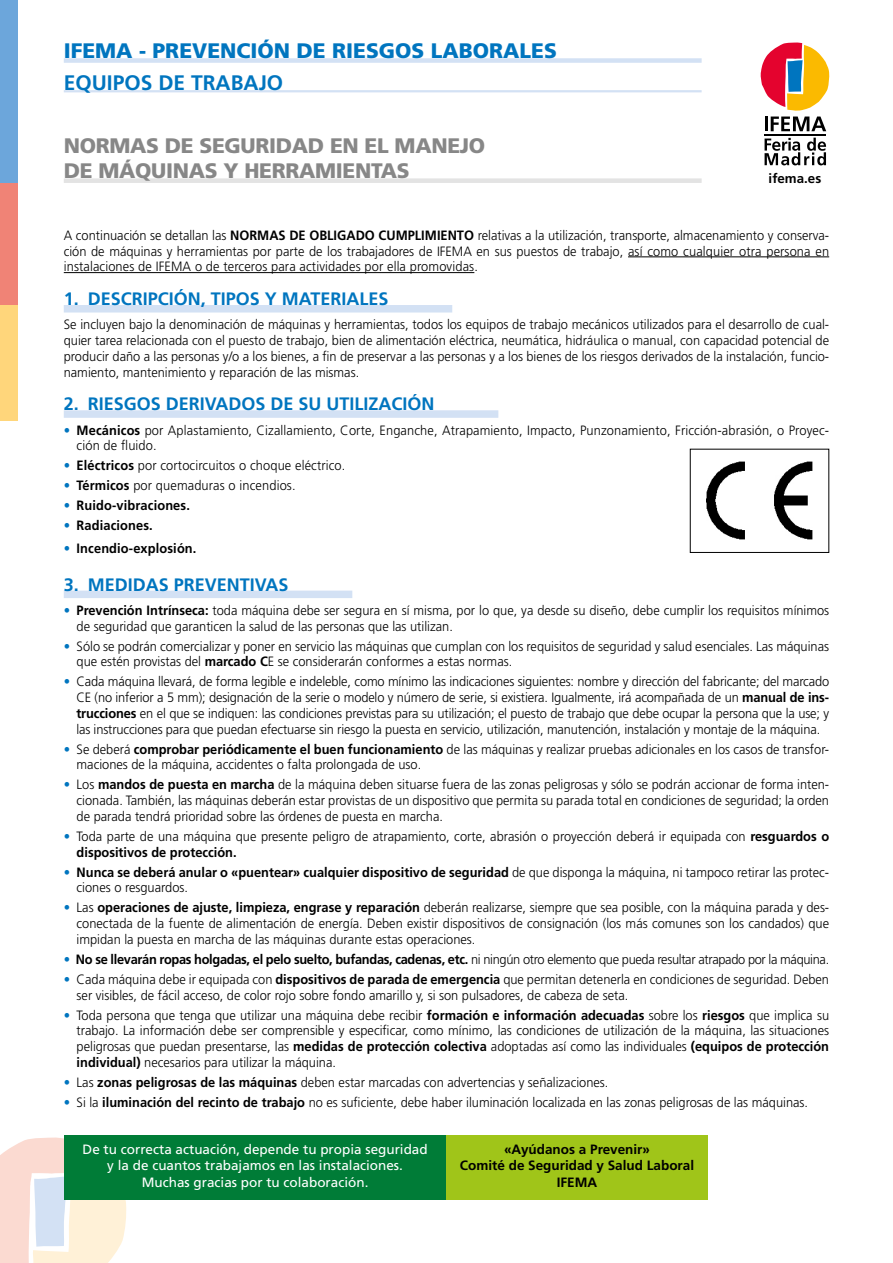
<style>
.page{position:relative;width:893px;height:1263px;background:#fff}
.page>*{position:absolute;margin:0;border:0;box-sizing:border-box;transform-origin:0 0}
.t1{font:900 21px/25.5px "Frutiger LT Std";letter-spacing:-.015em;color:#878787}
.t2{font:900 21px "Frutiger LT Std";color:#0075bf}
.t3{font:700 21px "Frutiger LT Std";color:#0075bf}
.t4{font:700 18px "Frutiger LT Std";color:#0075bf}
.t5{font:300 13.5px/15.8px "Frutiger LT Std";color:#000;scale:.95 1}
.t6{font:700 13.5px "Frutiger LT Std";letter-spacing:-.025em;color:#000;scale:.95 1}
.t7{font:13.5px/16.5px "Frutiger LT Std";color:#fff;text-align:center}
.t8{font:700 13.5px/16.5px "Frutiger LT Std";color:#000;text-align:center}
.t9{font:700 13.5px "Frutiger LT Std";color:#000;scale:.95 1}
.t10{font:700 13.35px "Frutiger LT Std";color:#000}
.s1{font-weight:700}
.s2{color:#0075bf}
.s3{font-weight:300;color:#0075bf}
.s4{font-weight:300}
</style>
<div class="page">
<div style="left:0;top:305px;width:17px;height:116px;background:#ffd67b"></div>
<div style="left:0;top:183px;width:17px;height:122px;background:#f08376"></div>
<div style="left:0;top:0;width:17px;height:183px;background:#6ca6db"></div>
<div style="left:64px;top:178px;width:638px;height:5px;background:#e3e3e3"></div>
<svg style="left:0;top:1137px;width:127px;height:126px;background:#f4e6dd"></svg>
<div style="left:64px;top:58px;width:638px;height:5px;background:#d3e1f4"></div>
<hr style="left:64px;top:90px;width:638px;height:2px;background:#d3e1f4">
<hr style="left:764px;top:134px;width:62px;height:1px;background:#000">
<svg style="left:765px;top:138px;width:61px;height:27px"></svg>
<svg style="left:765px;top:117px;width:61px;height:14px"></svg>
<svg style="left:760px;top:42px;width:69px;height:69px"></svg>
<hr style="left:628px;top:256px;width:201px;height:1px;background:#000">
<hr style="left:64px;top:272px;width:410px;height:1px;background:#000">
<div style="left:64px;top:305px;width:388px;height:7px;background:#d3e1f4"></div>
<div style="left:64px;top:410px;width:434px;height:8px;background:#d3e1f4"></div>
<div style="left:64px;top:591px;width:288px;height:7px;background:#d3e1f4"></div>
<div style="left:64px;top:1135px;width:382px;height:64px;background:#007c37"></div>
<div style="left:446px;top:1135px;width:262px;height:64px;background:#a0c519"></div>
<img style="left:706px;top:462px;width:106px;height:78px">
<h1 class="t2" style="left:64px;top:38px;width:495px">IFEMA - PREVENCIÓN DE RIESGOS LABORALES</h1>
<h1 class="t3" style="left:64px;top:71px;width:221px">EQUIPOS DE TRABAJO</h1>
<h1 class="t1" style="left:64px;top:133px;width:423px">NORMAS DE SEGURIDAD EN EL MANEJO<br>DE MÁQUINAS Y HERRAMIENTAS</h1>
<p class="t10" style="left:769px;top:170px;width:54px">ifema.es</p>
<p class="t5" style="left:64px;top:227px;width:807px;text-align:justify">A continuación se detallan las <span class="s1">NORMAS DE OBLIGADO CUMPLIMIENTO</span> relativas a la utilización, transporte, almacenamiento y conserva&shy;ción de máquinas y herramientas por parte de los trabajadores de IFEMA en sus puestos de trabajo, así como cualquier otra persona en instalaciones de IFEMA o de terceros para actividades por ella promovidas.</p>
<h2 class="t4" style="left:64px;top:288px;width:326px">1. DESCRIPCIÓN, TIPOS Y MATERIALES</h2>
<p class="t5" style="left:64px;top:317px;width:807px;text-align:justify">Se incluyen bajo la denominación de máquinas y herramientas, todos los equipos de trabajo mecánicos utilizados para el desarrollo de cual&shy;quier tarea relacionada con el puesto de trabajo, bien de alimentación eléctrica, neumática, hidráulica o manual, con capacidad potencial de producir daño a las personas y/o a los bienes, a fin de preservar a las personas y a los bienes de los riesgos derivados de la instalación, funcio&shy;namiento, mantenimiento y reparación de las mismas.</p>
<h2 class="t4" style="left:64px;top:393px;width:372px">2. RIESGOS DERIVADOS DE SU UTILIZACIÓN</h2>
<p class="t5" style="left:77px;top:422px;width:794px;text-indent:-13px"><span class="s2">•</span> <span class="s1">Mecánicos</span> por Aplastamiento, Cizallamiento, Corte, Enganche, Atrapamiento, Impacto, Punzonamiento, Fricción-abrasión, o Proyec&shy;ción de fluido.</p>
<p class="t5" style="left:64px;top:458px;width:298px"><span class="s2">•</span> <span class="s1">Eléctricos</span> por cortocircuitos o choque eléctrico.</p>
<p class="t5" style="left:64px;top:478px;width:246px"><span class="s2">•</span> <span class="s1">Térmicos</span> por quemaduras o incendios.</p>
<p class="t9" style="left:64px;top:498px;width:134px"><span class="s3">•</span> Ruido-vibraciones.</p>
<p class="t9" style="left:64px;top:518px;width:95px"><span class="s3">•</span> Radiaciones.</p>
<p class="t9" style="left:64px;top:540px;width:141px"><span class="s3">•</span> Incendio-explosión.</p>
<h2 class="t4" style="left:64px;top:574px;width:226px">3. MEDIDAS PREVENTIVAS</h2>
<p class="t5" style="left:77px;top:602px;width:794px;text-indent:-13px"><span class="s2">•</span> <span class="s1">Prevención Intrínseca:</span> toda máquina debe ser segura en sí misma, por lo que, ya desde su diseño, debe cumplir los requisitos mínimos de seguridad que garanticen la salud de las personas que las utilizan.</p>
<p class="t5" style="left:77px;top:638px;width:794px;text-indent:-13px"><span class="s2">•</span> Sólo se podrán comercializar y poner en servicio las máquinas que cumplan con los requisitos de seguridad y salud esenciales. Las máquinas que estén provistas del <span class="s1">marcado C</span>E se considerarán conformes a estas normas.</p>
<p class="t5" style="left:76px;top:674px;width:794px;text-align:justify;text-indent:-13px"><span class="s2">•</span> Cada máquina llevará, de forma legible e indeleble, como mínimo las indicaciones siguientes: nombre y dirección del fabricante; del marcado CE (no inferior a 5 mm); designación de la serie o modelo y número de serie, si existiera. Igualmente, irá acompañada de un <span class="s1">manual de ins&shy;trucciones</span> en el que se indiquen: las condiciones previstas para su utilización; el puesto de trabajo que debe ocupar la persona que la use; y las instrucciones para que puedan efectuarse sin riesgo la puesta en servicio, utilización, manutención, instalación y montaje de la máquina.</p>
<p class="t5" style="left:77px;top:741px;width:794px;text-indent:-13px"><span class="s2">•</span> Se deberá <span class="s1">comprobar periódicamente el buen funcionamiento</span> de las máquinas y realizar pruebas adicionales en los casos de transfor&shy;maciones de la máquina, accidentes o falta prolongada de uso.</p>
<p class="t5" style="left:77px;top:777px;width:794px;text-align:justify;text-indent:-13px"><span class="s2">•</span> Los <span class="s1">mandos de puesta en marcha</span> de la máquina deben situarse fuera de las zonas peligrosas y sólo se podrán accionar de forma inten&shy;cionada. También, las máquinas deberán estar provistas de un dispositivo que permita su parada total en condiciones de seguridad; la orden de parada tendrá prioridad sobre las órdenes de puesta en marcha.</p>
<p class="t5" style="left:77px;top:828px;width:794px;text-indent:-13px"><span class="s2">•</span> Toda parte de una máquina que presente peligro de atrapamiento, corte, abrasión o proyección deberá ir equipada con <span class="s1">resguardos o dispositivos de protección.</span></p>
<p class="t5" style="left:77px;top:864px;width:794px;text-indent:-13px"><span class="s2">•</span> <span class="s1">Nunca se deberá anular o «puentear» cualquier dispositivo de seguridad</span> de que disponga la máquina, ni tampoco retirar las protec&shy;ciones o resguardos.</p>
<p class="t5" style="left:77px;top:900px;width:794px;text-align:justify;text-indent:-13px"><span class="s2">•</span> Las <span class="s1">operaciones de ajuste, limpieza, engrase y reparación</span> deberán realizarse, siempre que sea posible, con la máquina parada y des&shy;conectada de la fuente de alimentación de energía. Deben existir dispositivos de consignación (los más comunes son los candados) que impidan la puesta en marcha de las máquinas durante estas operaciones.</p>
<p class="t6" style="left:64px;top:951px;width:807px"><span class="s3">•</span> No se llevarán ropas holgadas, el pelo suelto, bufandas, cadenas, etc. <span class="s4">ni ningún otro elemento que pueda resultar atrapado por la máquina.</span></p>
<p class="t5" style="left:77px;top:971px;width:794px;text-indent:-13px"><span class="s2">•</span> Cada máquina debe ir equipada con <span class="s1">dispositivos de parada de emergencia</span> que permitan detenerla en condiciones de seguridad. Deben ser visibles, de fácil acceso, de color rojo sobre fondo amarillo y, si son pulsadores, de cabeza de seta.</p>
<p class="t5" style="left:77px;top:1007px;width:794px;text-align:justify;text-indent:-13px"><span class="s2">•</span> Toda persona que tenga que utilizar una máquina debe recibir <span class="s1">formación e información adecuadas</span> sobre los <span class="s1">riesgos</span> que implica su trabajo. La información debe ser comprensible y especificar, como mínimo, las condiciones de utilización de la máquina, las situaciones peligrosas que puedan presentarse, las <span class="s1">medidas de protección colectiva</span> adoptadas así como las individuales <span class="s1">(equipos de protección individual)</span> necesarios para utilizar la máquina.</p>
<p class="t5" style="left:64px;top:1075px;width:575px"><span class="s2">•</span> Las <span class="s1">zonas peligrosas de las máquinas</span> deben estar marcadas con advertencias y señalizaciones.</p>
<p class="t5" style="left:64px;top:1095px;width:785px"><span class="s2">•</span> Si la <span class="s1">iluminación del recinto de trabajo</span> no es suficiente, debe haber iluminación localizada en las zonas peligrosas de las máquinas.</p>
<p class="t7" style="left:83px;top:1141px;width:347px">De tu correcta actuación, depende tu propia seguridad y la de cuantos trabajamos en las instalaciones.<br>Muchas gracias por tu colaboración.</p>
<p class="t8" style="left:460px;top:1141px;width:236px">«Ayúdanos a Prevenir»<br>Comité de Seguridad y Salud Laboral<br>IFEMA</p>
</div>
